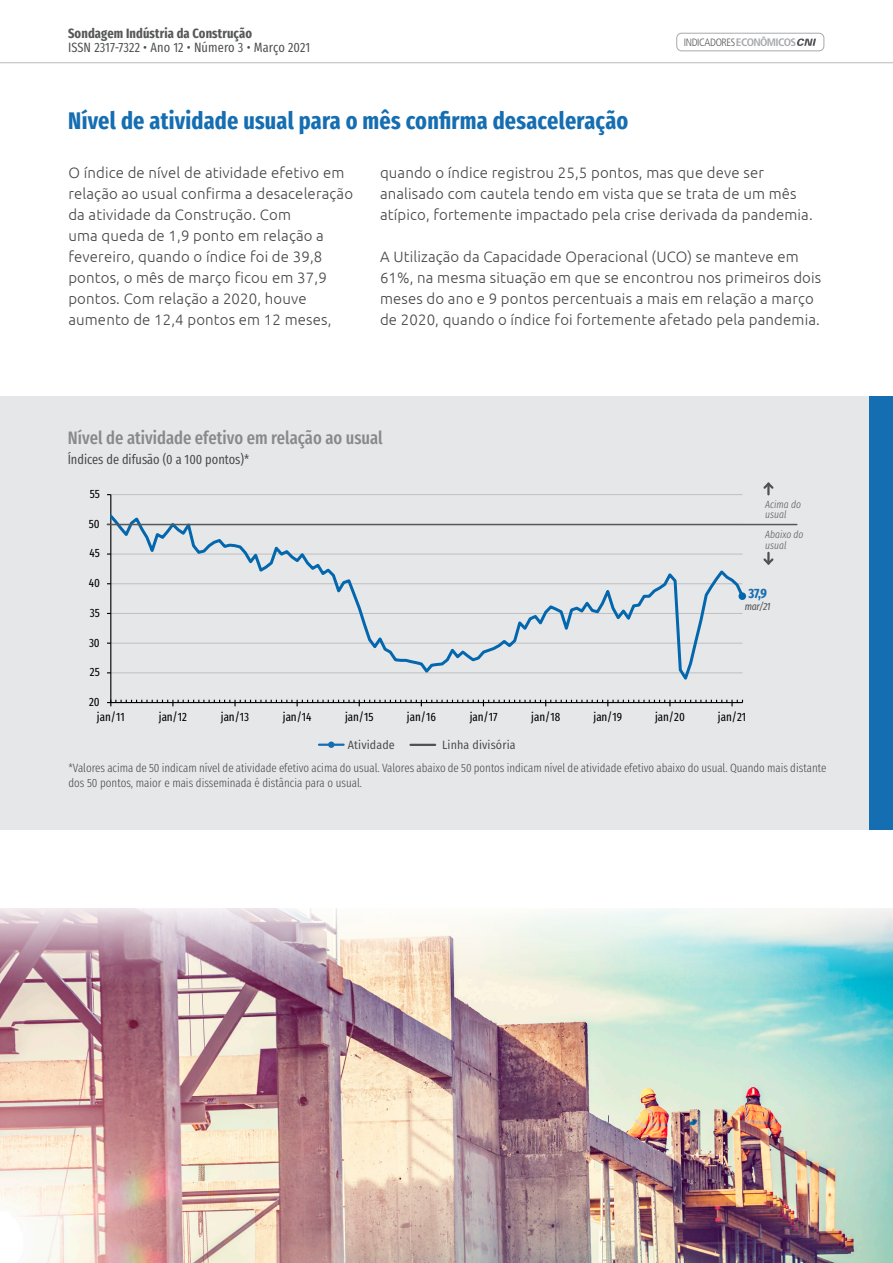
<style>
.page{position:relative;width:893px;height:1263px;background:#fff}
.page>*{position:absolute;margin:0;border:0;box-sizing:border-box;transform-origin:0 0}
.Titulo_da_capa{font:700 24px "Fira Sans Compressed";letter-spacing:.01em;color:#156eb1}
.Titulo_do_grafico{font:500 18px "Fira Sans Compressed";color:#87898c}
.Texto_corrido{font:300 15px/21px "Ubuntu";letter-spacing:.01em;color:#454647}
.t1{font:13.5px "Fira Sans Compressed";letter-spacing:.01em;color:#4b4c4d}
.Subtitulo_do_grafico{font:13.5px "Fira Sans Compressed";color:#454647}
.t2{font:700 13.5px "Fira Sans Compressed";letter-spacing:.01em;color:#57585a}
.t3{font:700 13.5px "Fira Sans Compressed";color:#156eb1}
.t4{font:300 12px/15px "Fira Sans Compressed";color:#454647}
.t5{font:12px "Fira Sans Compressed";color:#000}
.Grafico_legenda{font:12px "Fira Sans Condensed";letter-spacing:.01em;color:#454647}
.t6{font:300 condensed 10.65px "Frutiger LT Pro";letter-spacing:-.035em;color:#57585a}
.t7{font:italic 300 10.5px "Fira Sans Compressed";color:#57585a}
.t8{font:italic 10.5px "Fira Sans Compressed";color:#57585a}
.s1{font-weight:700;font-size:10.8px;color:#a8a9ad}
</style>
<div class="page">
<hr style="left:0;top:62px;width:893px;height:1px;background:#808285">
<div style="left:676px;top:33px;width:148px;height:18px;border:1px solid #a8a9ad;border-radius:5px"></div>
<svg style="left:797px;top:39px;width:19px;height:7px"></svg>
<div style="left:0;top:396px;width:893px;height:433px;background:#e6e7e9"></div>
<div style="left:870px;top:396px;width:23px;height:433px;background:#156eb1"></div>
<img style="left:0;top:909px;width:893px;height:354px">
<hr style="left:111px;top:494px;width:631px;height:1px;background:#bfbfbf">
<hr style="left:110px;top:495px;width:1px;height:207px;background:#000">
<svg style="left:107px;top:700px;width:636px;height:6px"></svg>
<svg style="left:111px;top:512px;width:632px;height:173px"></svg>
<div style="left:738px;top:592px;width:8px;height:8px;background:#0367ad;border-radius:50%"></div>
<svg style="left:763px;top:482px;width:11px;height:13px"></svg>
<svg style="left:763px;top:552px;width:11px;height:13px"></svg>
<hr style="left:107px;top:524px;width:690px;height:1px;background:#57585a">
<hr style="left:319px;top:744px;width:25px;height:2px;background:#156eb1">
<div style="left:328px;top:741px;width:6px;height:7px;background:#156eb1;border-radius:50%"></div>
<hr style="left:410px;top:744px;width:25px;height:2px;background:#4f5252">
<p class="t2" style="left:68px;top:22px;width:186px">Sondagem Indústria da Construção</p>
<p class="t1" style="left:68px;top:37px;width:244px">ISSN 2317-7322 • Ano 12 • Número 3 • Março 2021</p>
<p class="t6" style="left:684px;top:36px;width:114px">INDICADORES<span class="s1">ECONÔMICOS</span></p>
<p class="Titulo_da_capa" style="left:68px;top:100px;width:562px">Nível de atividade usual para o mês confirma desaceleração</p>
<p class="Texto_corrido" style="left:380px;top:162px;width:434px">quando o índice registrou 25,5 pontos, mas que deve ser analisado com cautela tendo em vista que se trata de um mês atípico, fortemente impactado pela crise derivada da pandemia.</p>
<p class="Texto_corrido" style="left:380px;top:246px;width:443px">A Utilização da Capacidade Operacional (UCO) se manteve em 61%, na mesma situação em que se encontrou nos primeiros dois meses do ano e 9 pontos percentuais a mais em relação a março de 2020, quando o índice foi fortemente afetado pela pandemia.</p>
<p class="Texto_corrido" style="left:68px;top:162px;width:286px">O índice de nível de atividade efetivo em relação ao usual confirma a desaceleração da atividade da Construção. Com<br>uma queda de 1,9 ponto em relação a fevereiro, quando o índice foi de 39,8 pontos, o mês de março ficou em 37,9 pontos. Com relação a 2020, houve aumento de 12,4 pontos em 12 meses,</p>
<p class="Titulo_do_grafico" style="left:68px;top:423px;width:317px">Nível de atividade efetivo em relação ao usual</p>
<p class="Subtitulo_do_grafico" style="left:68px;top:449px;width:183px">Índices de difusão (0 a 100 pontos)*</p>
<p class="t5" style="left:90px;top:485px;width:12px">55</p>
<p class="t5" style="left:89px;top:514px;width:12px">50</p>
<p class="t5" style="left:89px;top:544px;width:12px">45</p>
<p class="t5" style="left:89px;top:574px;width:13px">40</p>
<p class="t5" style="left:90px;top:603px;width:11px">35</p>
<p class="t5" style="left:89px;top:633px;width:12px">30</p>
<p class="t5" style="left:90px;top:663px;width:11px">25</p>
<p class="t5" style="left:89px;top:693px;width:12px">20</p>
<p class="t7" style="left:765px;top:497px;width:37px">Acima do</p>
<p class="t7" style="left:765px;top:507px;width:23px">usual</p>
<p class="t7" style="left:765px;top:527px;width:40px">Abaixo do</p>
<p class="t7" style="left:765px;top:538px;width:23px">usual</p>
<p class="t3" style="left:749px;top:582px;width:20px">37,9</p>
<p class="t8" style="left:745px;top:599px;width:28px">mar/21</p>
<p class="t5" style="left:97px;top:708px;width:29px">jan/11</p>
<p class="t5" style="left:159px;top:708px;width:30px">jan/12</p>
<p class="t5" style="left:221px;top:708px;width:30px">jan/13</p>
<p class="t5" style="left:283px;top:708px;width:30px">jan/14</p>
<p class="t5" style="left:345px;top:708px;width:30px">jan/15</p>
<p class="t5" style="left:407px;top:708px;width:30px">jan/16</p>
<p class="t5" style="left:470px;top:708px;width:29px">jan/17</p>
<p class="t5" style="left:531px;top:708px;width:30px">jan/18</p>
<p class="t5" style="left:593px;top:708px;width:30px">jan/19</p>
<p class="t5" style="left:655px;top:708px;width:31px">jan/20</p>
<p class="t5" style="left:718px;top:708px;width:30px">jan/21</p>
<p class="Grafico_legenda" style="left:348px;top:736px;width:48px">Atividade</p>
<p class="Grafico_legenda" style="left:442px;top:736px;width:75px">Linha divisória</p>
<p class="t4" style="left:68px;top:761px;width:759px">*Valores acima de 50 indicam nível de atividade efetivo acima do usual. Valores abaixo de 50 pontos indicam nível de atividade efetivo abaixo do usual. Quando mais distante dos 50 pontos, maior e mais disseminada é distância para o usual.</p>
</div>
